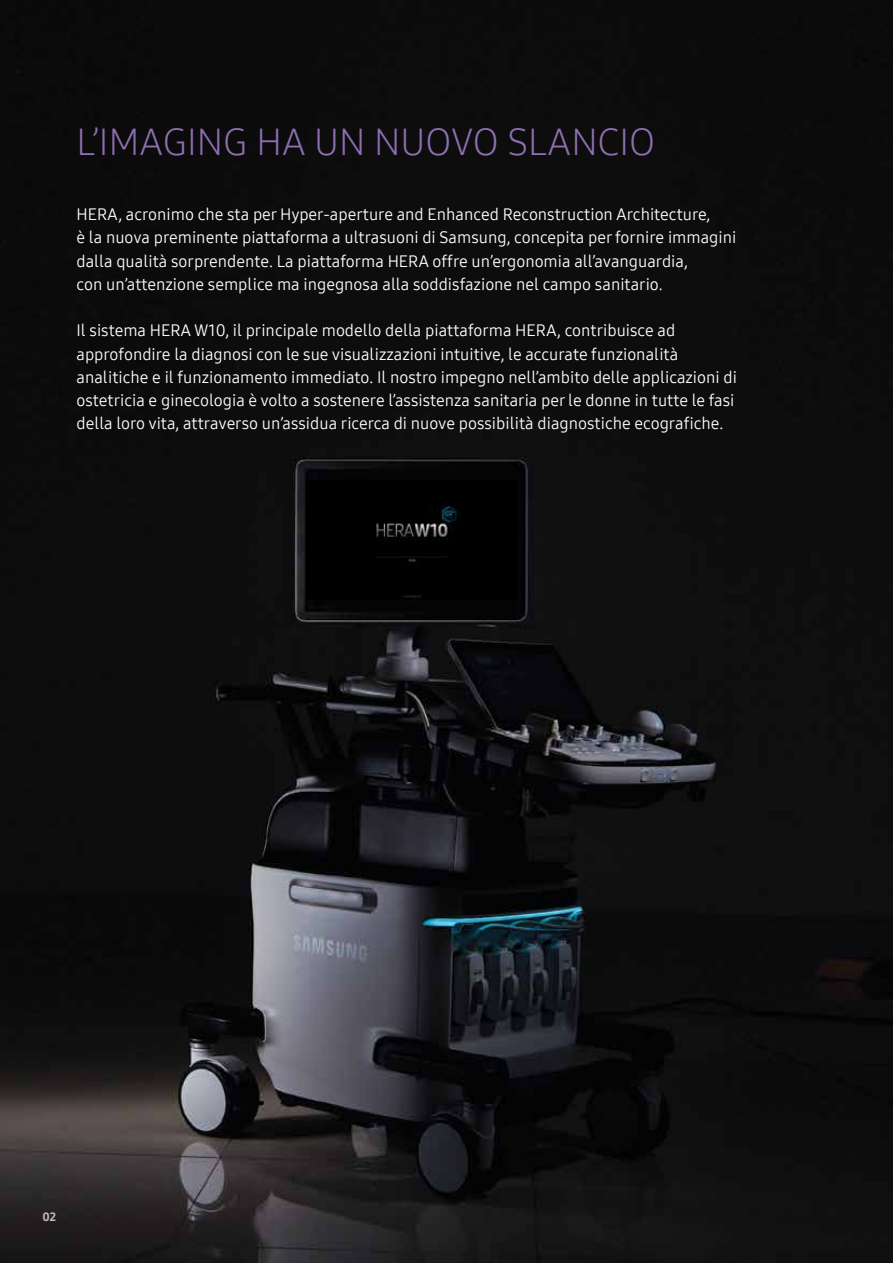
<style>
.page{position:relative;width:893px;height:1263px;background:#fff}
.page>*{position:absolute;margin:0;border:0;box-sizing:border-box;transform-origin:0 0}
.t1{font:37.5px "Samsung One 300";color:#8f6fb1}
.t2{font:16.5px/23.2px "Samsung One 400";color:#fff}
.t3{font:12px "Samsung One 800";color:#bcbec0}
</style>
<div class="page">
<img style="left:0;top:0;width:893px;height:1263px">
<div style="left:306px;top:481px;width:211px;height:119px;background:#000"></div>
<h1 class="t1" style="left:77px;top:117px;width:580px">L’IMAGING HA UN NUOVO SLANCIO</h1>
<p class="t2" style="left:77px;top:203px;width:661px">HERA, acronimo che sta per Hyper-aperture and Enhanced Reconstruction Architecture,<br>è la nuova preminente piattaforma a ultrasuoni di Samsung, concepita per fornire immagini dalla qualità sorprendente. La piattaforma HERA offre un’ergonomia all’avanguardia,<br>con un’attenzione semplice ma ingegnosa alla soddisfazione nel campo sanitario.</p>
<p class="t2" style="left:77px;top:319px;width:662px">Il sistema HERA W10, il principale modello della piattaforma HERA, contribuisce ad approfondire la diagnosi con le sue visualizzazioni intuitive, le accurate funzionalità analitiche e il funzionamento immediato. Il nostro impegno nell’ambito delle applicazioni di ostetricia e ginecologia è volto a sostenere l’assistenza sanitaria per le donne in tutte le fasi della loro vita, attraverso un’assidua ricerca di nuove possibilità diagnostiche ecografiche.</p>
<p class="t3" style="left:43px;top:1208px;width:15px">02</p>
</div>
